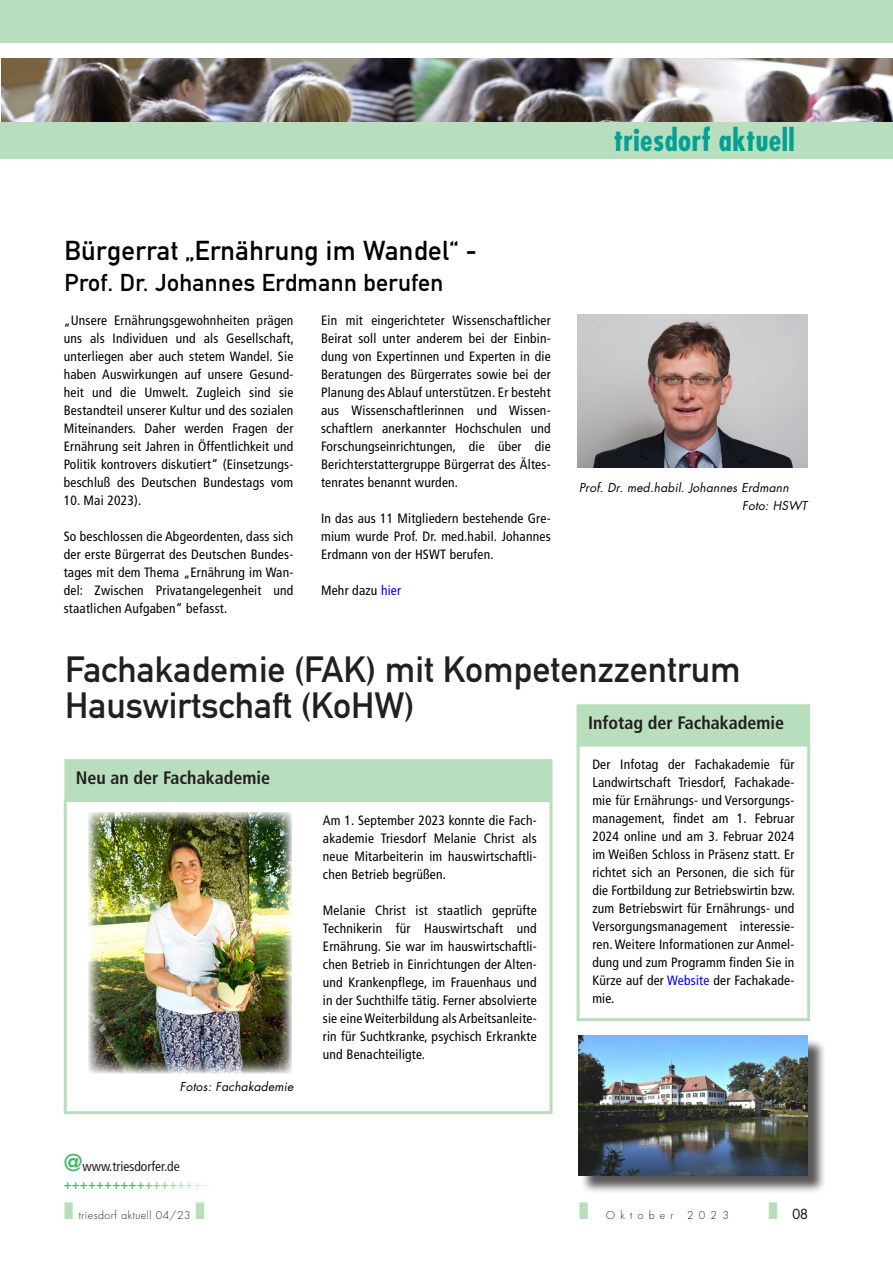
<style>
.page{position:relative;width:893px;height:1263px;background:#fff}
.page>*{position:absolute;margin:0;border:0;box-sizing:border-box;transform-origin:0 0}
.t1{font:36px/36px "DIN Mittelschrift";color:#231f20}
.t2{font:700 condensed 30px "Futura";letter-spacing:.015em;color:#03a094}
.t3{font:27px "DIN Mittelschrift";letter-spacing:.015em;color:#000}
.t4{font:24px "DIN Mittelschrift";letter-spacing:.015em;color:#000}
.t5{font:700 condensed 18px "Frutiger";color:#231f20}
.t6{font:condensed 13.5px/18px "Frutiger";letter-spacing:.015em;color:#000;text-align:justify}
.t7{font:condensed 13.5px/18px "Frutiger";color:#231f20}
.t8{font:13.5px "Futura";color:#231f20}
.t9{font:italic 12px/18px "Futura";letter-spacing:.015em;color:#000}
.t10{font:300 10.5px "Futura";letter-spacing:.05em;color:#231f20}
.t11{font:300 10.5px "Futura";letter-spacing:.5em;color:#231f20}
.s1{color:#00f}
.s2{font-family:"Futura";font-weight:700;font-size:22.5px;color:#44b869}
.s3{font-stretch:normal;color:#44b869}
.s4{font-stretch:normal;color:#5fbd76}
.s5{font-stretch:normal;color:#72c384}
.s6{font-stretch:normal;color:#85c992}
.s7{font-stretch:normal;color:#96d0a0}
.s8{font-stretch:normal;color:#a8d7ae}
.s9{font-stretch:normal;color:#b9debd}
.s10{font-stretch:normal;color:#c9e5cc}
.s11{font-stretch:normal;color:#daecdb}
.s12{font-stretch:normal;color:#ebf6ed}
</style>
<div class="page">
<div style="left:0;top:0;width:893px;height:43px;background:#b9debd"></div>
<img style="left:1px;top:58px;width:892px;height:64px">
<div style="left:0;top:122px;width:893px;height:36px;background:#b9debd"></div>
<div style="left:66px;top:761px;width:485px;height:39px;background:#b9debd"></div>
<div style="left:64px;top:759px;width:488px;height:42px;border:3px solid #b9debd"></div>
<div style="left:64px;top:799px;width:488px;height:315px;border:3px solid #b9debd"></div>
<img style="left:88px;top:812px;width:204px;height:261px">
<div style="left:577px;top:743px;width:233px;height:278px;border:3px solid #b9debd"></div>
<div style="left:578px;top:706px;width:231px;height:39px;background:#b9debd"></div>
<div style="left:577px;top:704px;width:233px;height:42px;border:3px solid #b9debd"></div>
<div style="left:581px;top:1038px;width:245px;height:156px;background:#231f20;opacity:.75"></div>
<img style="left:578px;top:1035px;width:230px;height:140px">
<img style="left:578px;top:315px;width:229px;height:152px">
<h2 class="t2" style="left:614px;top:120px;width:182px">triesdorf aktuell</h2>
<h3 class="t3" style="left:64px;top:235px;width:414px">Bürgerrat „Ernährung im Wandel“ -</h3>
<h3 class="t4" style="left:64px;top:269px;width:381px">Prof. Dr. Johannes Erdmann berufen</h3>
<p class="t6" style="left:64px;top:311px;width:232px">„Unsere Ernährungsgewohnheiten prägen uns als Individuen und als Gesellschaft, unterliegen aber auch stetem Wandel. Sie haben Auswirkungen auf unsere Gesund&shy;heit und die Umwelt. Zugleich sind sie Bestandteil unserer Kultur und des sozialen Miteinanders. Daher werden Fragen der Ernährung seit Jahren in Öffentlichkeit und Politik kontrovers diskutiert“ (Einsetzungs&shy;beschluß des Deutschen Bundestags vom</p>
<p class="t6" style="left:64px;top:491px;width:79px">10. Mai 2023).</p>
<p class="t6" style="left:64px;top:527px;width:231px">So beschlossen die Abgeordenten, dass sich der erste Bürgerrat des Deutschen Bundes&shy;tages mit dem Thema „Ernährung im Wan&shy;del: Zwischen Privatangelegenheit und staatlichen Aufgaben“ befasst.</p>
<p class="t6" style="left:321px;top:311px;width:231px">Ein mit eingerichteter Wissenschaftlicher Beirat soll unter anderem bei der Einbin&shy;dung von Expertinnen und Experten in die Beratungen des Bürgerrates sowie bei der Planung des Ablauf unterstützen. Er besteht aus Wissenschaftlerinnen und Wissen&shy;schaftlern anerkannter Hochschulen und Forschungseinrichtungen, die über die Berichterstattergruppe Bürgerrat des Ältes&shy;tenrates benannt wurden.</p>
<p class="t6" style="left:321px;top:509px;width:231px">In das aus 11 Mitgliedern bestehende Gre&shy;mium wurde Prof. Dr. med.habil. Johannes Erdmann von der HSWT berufen.</p>
<p class="t6" style="left:321px;top:581px;width:82px">Mehr dazu <span class="s1">hier</span></p>
<p class="t9" style="left:742px;top:478px;width:67px;text-indent:-163px">Prof. Dr. med.habil. Johannes Erdmann<br>Foto: HSWT</p>
<h1 class="t1" style="left:65px;top:651px;width:677px">Fachakademie (FAK) mit Kompetenzzentrum<br>Hauswirtschaft (KoHW)</h1>
<h3 class="t5" style="left:588px;top:712px;width:198px">Infotag der Fachakademie</h3>
<h3 class="t5" style="left:76px;top:767px;width:196px">Neu an der Fachakademie</h3>
<p class="t9" style="left:180px;top:1078px;width:115px">Fotos: Fachakademie</p>
<p class="t7" style="left:64px;top:1158px;width:147px"><span class="s2">@</span>www.triesdorfer.de <span class="s3">+++++++++</span><span class="s4">+</span><span class="s5">+</span><span class="s6">+</span><span class="s7">+</span><span class="s8">+</span><span class="s9">+</span><span class="s10">+</span><span class="s11">+</span><span class="s12">+</span></p>
<p class="t6" style="left:323px;top:811px;width:215px">Am 1. September 2023 konnte die Fach&shy;akademie Triesdorf Melanie Christ als neue Mitarbeiterin im hauswirtschaftli&shy;chen Betrieb begrüßen.</p>
<p class="t6" style="left:323px;top:901px;width:215px">Melanie Christ ist staatlich geprüfte Technikerin für Hauswirtschaft und Ernährung. Sie war im hauswirtschaftli&shy;chen Betrieb in Einrichtungen der Alten&shy;und Krankenpflege, im Frauenhaus und in der Suchthilfe tätig. Ferner absolvierte sie eine Weiterbildung als Arbeitsanleite&shy;rin für Suchtkranke, psychisch Erkrankte und Benachteiligte.</p>
<p class="t6" style="left:592px;top:756px;width:204px">Der Infotag der Fachakademie für Landwirtschaft Triesdorf, Fachakade&shy;mie für Ernährungs- und Versorgungs&shy;management, findet am 1. Februar 2024 online und am 3. Februar 2024 im Weißen Schloss in Präsenz statt. Er richtet sich an Personen, die sich für die Fortbildung zur Betriebswirtin bzw. zum Betriebswirt für Ernährungs- und Versorgungsmanagement interessie&shy;ren. Weitere Informationen zur Anmel&shy;dung und zum Programm finden Sie in Kürze auf der <span class="s1">Website</span> der Fachakade&shy;mie.</p>
<p class="t10" style="left:79px;top:1209px;width:114px">triesdorf aktuell 04/23</p>
<p class="t11" style="left:606px;top:1209px;width:69px">Oktober</p>
<p class="t10" style="left:687px;top:1209px;width:43px">2023</p>
<p class="t8" style="left:792px;top:1205px;width:17px">08</p>
</div>
